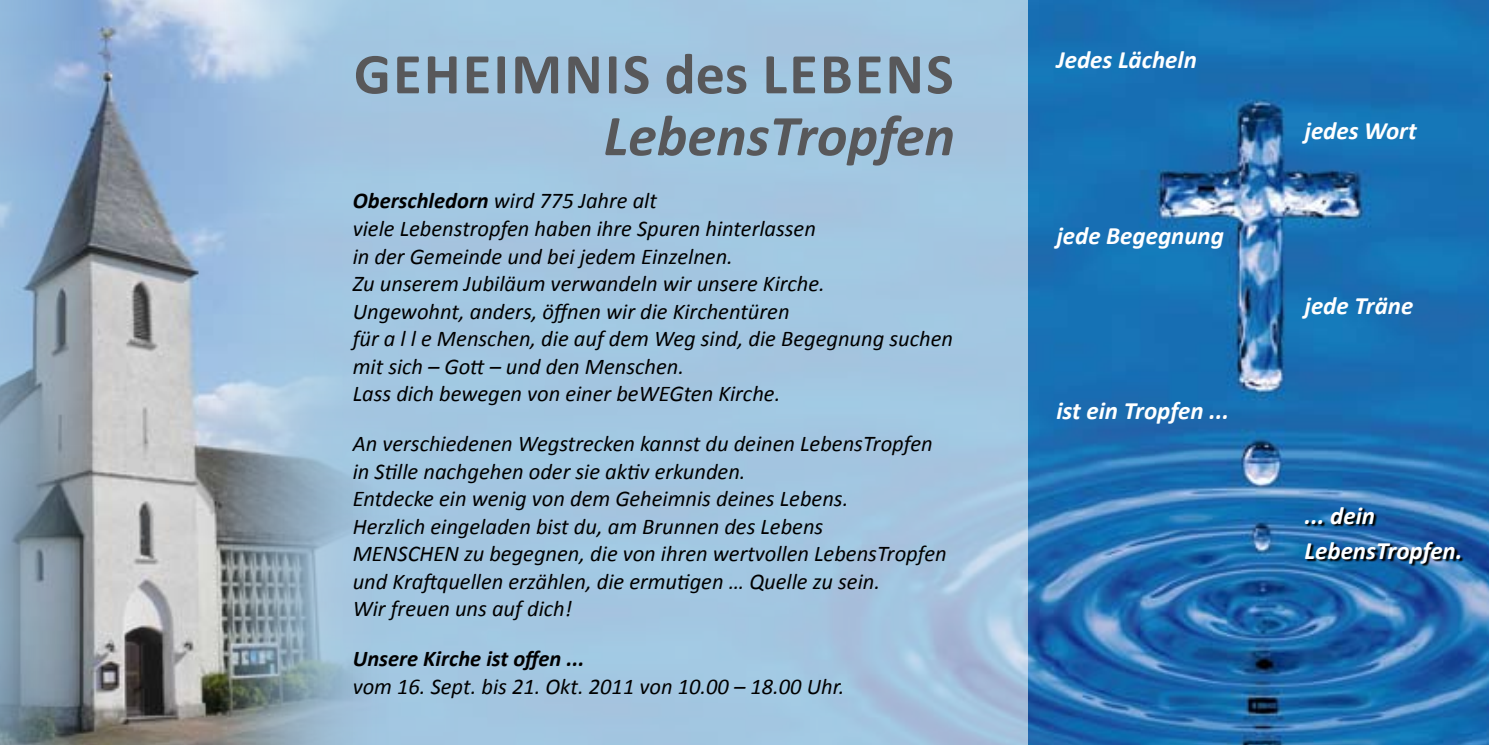
<style>
.page{position:relative;width:1489px;height:745px;background:#fff}
.page>*{position:absolute;margin:0;border:0;box-sizing:border-box;transform-origin:0 0}
.t1{font:700 58.25px "Calibri";letter-spacing:.04em;color:#58585a}
.t2{font:italic 700 58.25px "Calibri";color:#58585a}
.t3{font:italic 700 25px/35px "Calibri";color:#fff}
.t4{font:italic 22.5px/27.5px "Calibri";color:#000}
.t5{font:italic 700 22.5px "Calibri";color:#000}
.s1{font-weight:700}
</style>
<div class="page">
<img style="left:1028px;top:0;width:460px;height:744px">
<img style="left:0;top:0;width:397px;height:744px">
<svg style="left:1305px;top:507px;width:183px;height:237px"></svg>
<h1 class="t1" style="left:354px;top:37px;width:601px">GEHEIMNIS DES LEBENS</h1>
<h1 class="t2" style="left:603px;top:99px;width:353px">LebensTropfen</h1>
<p class="t4" style="left:353px;top:186px;width:601px"><span class="s1">Oberschledorn</span> wird 775 Jahre alt<br>viele Lebenstropfen haben ihre Spuren hinterlassen<br>in der Gemeinde und bei jedem Einzelnen.<br>Zu unserem Jubiläum verwandeln wir unsere Kirche.<br>Ungewohnt, anders, öffnen wir die Kirchentüren<br>für a l l e Menschen, die auf dem Weg sind, die Begegnung suchen mit sich – Gott – und den Menschen.<br>Lass dich bewegen von einer beWEGten Kirche.</p>
<p class="t4" style="left:353px;top:429px;width:595px">An verschiedenen Wegstrecken kannst du deinen LebensTropfen in Stille nachgehen oder sie aktiv erkunden.<br>Entdecke ein wenig von dem Geheimnis deines Lebens.<br>Herzlich eingeladen bist du, am Brunnen des Lebens<br>MENSCHEN zu begegnen, die von ihren wertvollen LebensTropfen und Kraftquellen erzählen, die ermutigen … Quelle zu sein.<br>Wir freuen uns auf dich!</p>
<p class="t5" style="left:353px;top:644px;width:233px">Unsere Kirche ist offen ...</p>
<p class="t4" style="left:353px;top:671px;width:493px">vom 16. Sept. bis 21. Okt. 2011 von 10.00 – 18.00 Uhr.</p>
<p class="t3" style="left:1056px;top:43px;width:142px">Jedes Lächeln</p>
<p class="t3" style="left:1056px;top:218px;width:169px">jede Begegnung</p>
<p class="t3" style="left:1056px;top:393px;width:174px">ist ein Tropfen ...</p>
<p class="t3" style="left:1304px;top:113px;width:114px">jedes Wort</p>
<p class="t3" style="left:1304px;top:288px;width:110px">jede Träne</p>
<p class="t3" style="left:1304px;top:498px;width:159px">... dein<br>LebensTropfen.</p>
</div>
